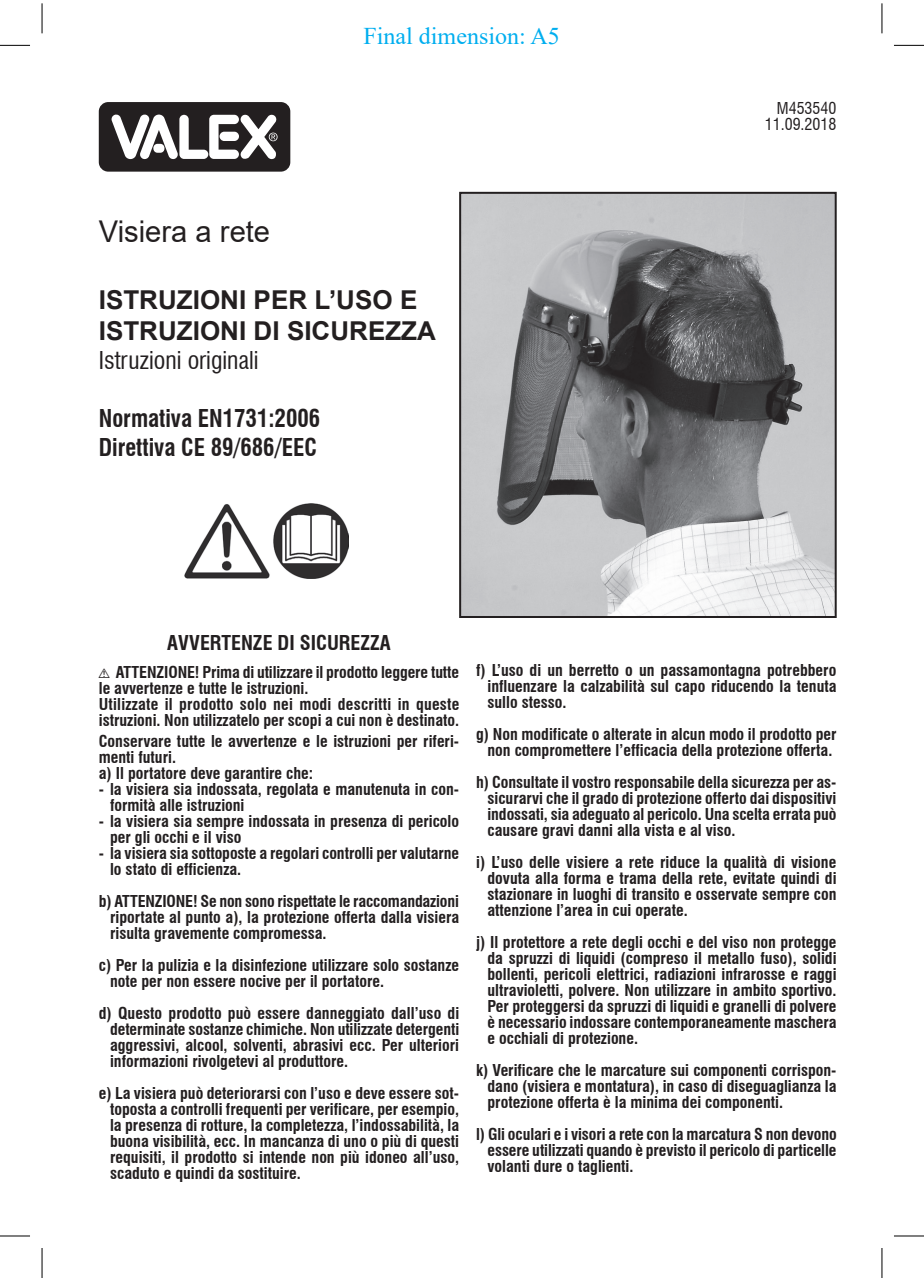
<style>
.page{position:relative;width:924px;height:1278px;background:#fff}
.page>*{position:absolute;margin:0;border:0;box-sizing:border-box;transform-origin:0 0}
.t1{font:30px "Arial";color:#231f20}
.t2{font:700 26px/31.2px "Arial";color:#231f20}
.t3{font:700 condensed 24px/28.8px "Swiss 721 BT";color:#231f20;scale:.95 1}
.t4{font:condensed 24px "Swiss 721 BT";color:#231f20}
.t5{font:24px "Times New Roman";color:#00aeef}
.t6{font:700 condensed 20px "Swiss 721 BT";color:#231f20}
.t7{font:700 condensed 16px/16px "Swiss 721 BT";color:#231f20;text-align:justify}
.t8{font:condensed 16px/16px "Swiss 721 BT";color:#231f20;text-align:right}
.s1{font-family:"SERGIO";font-weight:400;font-stretch:normal}
</style>
<div class="page">
<svg style="left:99px;top:102px;width:191px;height:70px"></svg>
<img style="left:462px;top:195px;width:371px;height:420px">
<div style="left:459px;top:192px;width:377px;height:426px;border:2px solid #231f20"></div>
<img style="left:184px;top:503px;width:164px;height:76px">
<hr style="left:0;top:45px;width:30px;height:1px;background:#000">
<hr style="left:893px;top:45px;width:30px;height:1px;background:#000">
<hr style="left:0;top:1236px;width:30px;height:1px;background:#000">
<hr style="left:893px;top:1236px;width:30px;height:1px;background:#000">
<hr style="left:42px;top:3px;width:1px;height:30px;background:#000">
<hr style="left:42px;top:1248px;width:1px;height:30px;background:#000">
<hr style="left:881px;top:3px;width:1px;height:30px;background:#000">
<hr style="left:881px;top:1248px;width:1px;height:30px;background:#000">
<h1 class="t1" style="left:99px;top:211px;width:173px">Visiera a rete</h1>
<h3 class="t5" style="left:363px;top:19px;width:198px">Final dimension: A5</h3>
<h2 class="t2" style="left:99px;top:285px;width:338px">ISTRUZIONI PER L’USO E<br>ISTRUZIONI DI SICUREZZA</h2>
<h3 class="t4" style="left:99px;top:346px;width:161px">Istruzioni originali</h3>
<h3 class="t3" style="left:99px;top:404px;width:234px">Normativa EN1731:2006<br>Direttiva CE 89/686/EEC</h3>
<p class="t8" style="left:764px;top:100px;width:73px">M453540<br>11.09.2018</p>
<p class="t6" style="left:167px;top:631px;width:225px">AVVERTENZE DI SICUREZZA</p>
<p class="t7" style="left:99px;top:664px;width:362px;text-align:left"><span class="s1">!</span> ATTENZIONE! Prima di utilizzare il prodotto leggere tutte le avvertenze e tutte le istruzioni.<br>Utilizzate il prodotto solo nei modi descritti in queste istruzioni. Non utilizzatelo per scopi a cui non è destinato.</p>
<p class="t7" style="left:99px;top:733px;width:362px;text-align:left">Conservare tutte le avvertenze e le istruzioni per riferi&shy;menti futuri.<br>a) Il portatore deve garantire che:</p>
<p class="t7" style="left:110px;top:781px;width:350px;text-indent:-11px">- la visiera sia indossata, regolata e manutenuta in con&shy;formità alle istruzioni</p>
<p class="t7" style="left:110px;top:813px;width:350px;text-indent:-11px">- la visiera sia sempre indossata in presenza di pericolo per gli occhi e il viso</p>
<p class="t7" style="left:110px;top:845px;width:350px;text-indent:-11px">- la visiera sia sottoposte a regolari controlli per valutarne lo stato di efficienza.</p>
<p class="t7" style="left:110px;top:893px;width:350px;text-indent:-11px">b) ATTENZIONE! Se non sono rispettate le raccomandazioni riportate al punto a), la protezione offerta dalla visiera risulta gravemente compromessa.</p>
<p class="t7" style="left:110px;top:957px;width:350px;text-indent:-11px">c) Per la pulizia e la disinfezione utilizzare solo sostanze note per non essere nocive per il portatore.</p>
<p class="t7" style="left:110px;top:1005px;width:350px;text-indent:-11px">d) Questo prodotto può essere danneggiato dall’uso di determinate sostanze chimiche. Non utilizzate detergenti aggressivi, alcool, solventi, abrasivi ecc. Per ulteriori informazioni rivolgetevi al produttore.</p>
<p class="t7" style="left:110px;top:1085px;width:350px;text-indent:-11px">e) La visiera può deteriorarsi con l’uso e deve essere sot&shy;toposta a controlli frequenti per verificare, per esempio, la presenza di rotture, la completezza, l’indossabilità, la buona visibilità, ecc. In mancanza di uno o più di questi requisiti, il prodotto si intende non più idoneo all’uso, scaduto e quindi da sostituire.</p>
<p class="t7" style="left:487px;top:662px;width:350px;text-indent:-11px">f) L’uso di un berretto o un passamontagna potrebbero influenzare la calzabilità sul capo riducendo la tenuta sullo stesso.</p>
<p class="t7" style="left:476px;top:726px;width:362px;text-align:center">g) Non modificate o alterate in alcun modo il prodotto per non compromettere l’efficacia della protezione offerta.</p>
<p class="t7" style="left:487px;top:774px;width:350px;text-indent:-11px">h) Consultate il vostro responsabile della sicurezza per as&shy;sicurarvi che il grado di protezione offerto dai dispositivi indossati, sia adeguato al pericolo. Una scelta errata può causare gravi danni alla vista e al viso.</p>
<p class="t7" style="left:487px;top:854px;width:350px;text-indent:-11px">i) L’uso delle visiere a rete riduce la qualità di visione dovuta alla forma e trama della rete, evitate quindi di stazionare in luoghi di transito e osservate sempre con attenzione l’area in cui operate.</p>
<p class="t7" style="left:487px;top:934px;width:350px;text-indent:-11px">j) Il protettore a rete degli occhi e del viso non protegge da spruzzi di liquidi (compreso il metallo fuso), solidi bollenti, pericoli elettrici, radiazioni infrarosse e raggi ultravioletti, polvere. Non utilizzare in ambito sportivo.<br>Per proteggersi da spruzzi di liquidi e granelli di polvere è necessario indossare contemporaneamente maschera e occhiali di protezione.</p>
<p class="t7" style="left:487px;top:1062px;width:350px;text-indent:-11px">k) Verificare che le marcature sui componenti corrispon&shy;dano (visiera e montatura), in caso di diseguaglianza la protezione offerta è la minima dei componenti.</p>
<p class="t7" style="left:487px;top:1126px;width:350px;text-indent:-11px">l) Gli oculari e i visori a rete con la marcatura S non devono essere utilizzati quando è previsto il pericolo di particelle volanti dure o taglienti.</p>
</div>
